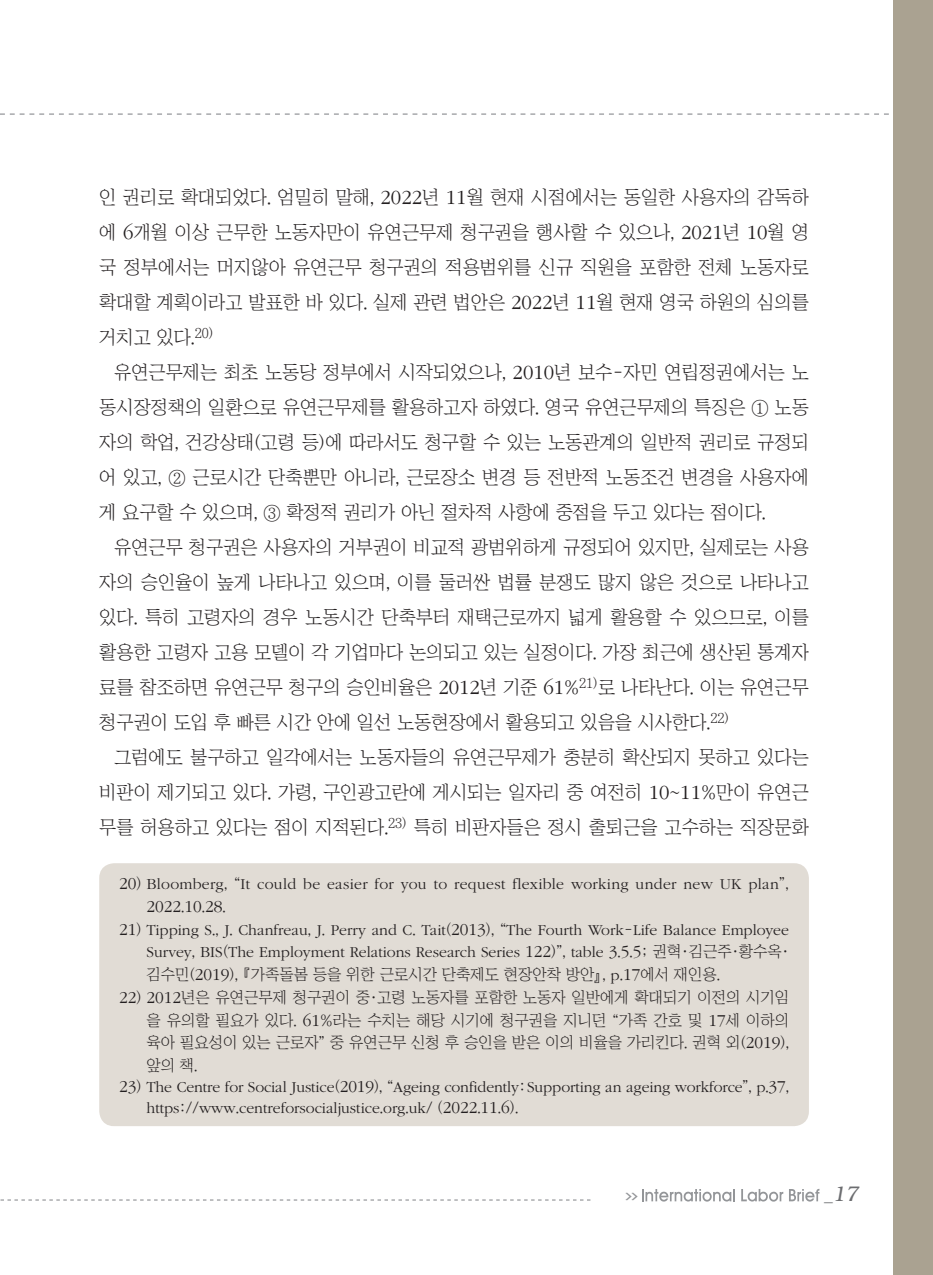
<style>
.page{position:relative;width:933px;height:1275px;background:#fff}
.page>*{position:absolute;margin:0;border:0;box-sizing:border-box;transform-origin:0 0}
.t1{font:italic 300 21px "Bookman";color:#6c6d70}
.본문{font:18.9px/35px "Chosunilbo NM";color:#231f20;text-align:justify}
.각주{font:300 17.32px "ITC Garamond Std";color:#231f20}
.각주-2{font:300 15.75px/22.8px "ITC Garamond Std";color:#231f20;text-align:justify}
.각주-3{font:15.75px/22.8px "Chosunilbo NM";color:#231f20;text-align:justify}
.각주-4{font:300 15.75px "ITC Garamond Std";letter-spacing:.02em;color:#231f20}
.t2{font:700 7.88px "Ko Pub Dotum";color:#939598;scale:2 1}
.s1{font-family:"ITC Garamond Std";font-weight:300;font-size:20.82px}
.s2{font-size:17.32px}
.s3{font-family:"Chosunilbo NM";font-weight:400}
.s4{font-family:"Chosunilbo NM";font-weight:400;font-size:15.75px}
.s5{font-family:"ITC Garamond Std";font-weight:300;font-size:17.32px}
.s6{font-family:"Helvetica";font-weight:400;font-style:normal;font-size:17.5px}
</style>
<div class="page">
<svg style="left:0;top:113px;width:889px;height:2px"></svg>
<div style="left:893px;top:0;width:40px;height:1275px;background:#aaa291"></div>
<svg style="left:0;top:1199px;width:590px;height:1px"></svg>
<svg style="left:642px;top:1189px;width:93px;height:13px"></svg>
<svg style="left:741px;top:1189px;width:42px;height:13px"></svg>
<svg style="left:789px;top:1189px;width:30px;height:12px"></svg>
<div style="left:99px;top:863px;width:710px;height:263px;background:#e1dcd5;border-radius:15px"></div>
<p class="본문" style="left:99px;top:179px;width:711px">인 권리로 확대되었다. 엄밀히 말해, <span class="s1">2022</span>년 <span class="s1">11</span>월 현재 시점에서는 동일한 사용자의 감독하 에 <span class="s1">6</span>개월 이상 근무한 노동자만이 유연근무제 청구권을 행사할 수 있으나, <span class="s1">2021</span>년 <span class="s1">10</span>월 영 국 정부에서는 머지않아 유연근무 청구권의 적용범위를 신규 직원을 포함한 전체 노동자로 확대할 계획이라고 발표한 바 있다. 실제 관련 법안은 <span class="s1">2022</span>년 <span class="s1">11</span>월 현재 영국 하원의 심의를 거치고 있다.<sup>20)</sup></p>
<p class="본문" style="left:99px;top:354px;width:711px;text-indent:15px">유연근무제는 최초 노동당 정부에서 시작되었으나, <span class="s1">2010</span>년 보수-자민 연립정권에서는 노 동시장정책의 일환으로 유연근무제를 활용하고자 하였다. 영국 유연근무제의 특징은 ① 노동 자의 학업, 건강상태(고령 등)에 따라서도 청구할 수 있는 노동관계의 일반적 권리로 규정되 어 있고, ② 근로시간 단축뿐만 아니라, 근로장소 변경 등 전반적 노동조건 변경을 사용자에 게 요구할 수 있으며, ③ 확정적 권리가 아닌 절차적 사항에 중점을 두고 있다는 점이다.</p>
<p class="본문" style="left:99px;top:529px;width:711px;text-indent:15px">유연근무 청구권은 사용자의 거부권이 비교적 광범위하게 규정되어 있지만, 실제로는 사용 자의 승인율이 높게 나타나고 있으며, 이를 둘러싼 법률 분쟁도 많지 않은 것으로 나타나고 있다. 특히 고령자의 경우 노동시간 단축부터 재택근로까지 넓게 활용할 수 있으므로, 이를 활용한 고령자 고용 모델이 각 기업마다 논의되고 있는 실정이다. 가장 최근에 생산된 통계자 료를 참조하면 유연근무 청구의 승인비율은 <span class="s1">2012</span>년 기준 <span class="s1">61</span>%<sup>21)</sup>로 나타난다. 이는 유연근무 청구권이 도입 후 빠른 시간 안에 일선 노동현장에서 활용되고 있음을 시사한다.<sup>22)</sup></p>
<p class="본문" style="left:99px;top:739px;width:711px;text-indent:15px">그럼에도 불구하고 일각에서는 노동자들의 유연근무제가 충분히 확산되지 못하고 있다는 비판이 제기되고 있다. 가령, 구인광고란에 게시되는 일자리 중 여전히 <span class="s1">10</span>~<span class="s1">11</span>%만이 유연근 무를 허용하고 있다는 점이 지적된다.<sup>23)</sup> 특히 비판자들은 정시 출퇴근을 고수하는 직장문화</p>
<p class="각주-4" style="left:119px;top:876px;width:671px"><span class="s2">20</span><span class="s3">)</span> Bloomberg<span class="s3">, “</span>It could be easier for you to request flexible working under new UK plan<span class="s3">”,</span></p>
<p class="각주" style="left:146px;top:897px;width:81px">2022<span class="s4">.</span>10<span class="s4">.</span>28<span class="s4">.</span></p>
<p class="각주-2" style="left:146px;top:918px;width:644px;text-indent:-27px"><span class="s2">21</span><span class="s3">)</span> Tipping S<span class="s3">.,</span> J<span class="s3">.</span> Chanfreau<span class="s3">,</span> J<span class="s3">.</span> Perry and C<span class="s3">.</span> Tait<span class="s3">(</span><span class="s2">2013</span><span class="s3">), “</span>The Fourth Work<span class="s3">-</span>Life Balance Employee Survey<span class="s3">,</span> BIS<span class="s3">(</span>The Employment Relations Research Series <span class="s2">122</span><span class="s3">)”,</span> table <span class="s2">3</span><span class="s3">.</span><span class="s2">5</span><span class="s3">.</span><span class="s2">5</span><span class="s3">; 권혁·김근주·황수옥· 김수민(</span><span class="s2">2019</span><span class="s3">), 『가족돌봄 등을 위한 근로시간 단축제도 현장안착 방안』,</span> p<span class="s3">.</span><span class="s2">17</span><span class="s3">에서 재인용.</span></p>
<p class="각주-3" style="left:146px;top:986px;width:644px;text-indent:-27px"><span class="s5">22</span>) <span class="s5">2012</span>년은 유연근무제 청구권이 중·고령 노동자를 포함한 노동자 일반에게 확대되기 이전의 시기임 을 유의할 필요가 있다. <span class="s5">61</span>%라는 수치는 해당 시기에 청구권을 지니던 “가족 간호 및 <span class="s5">17</span>세 이하의 육아 필요성이 있는 근로자” 중 유연근무 신청 후 승인을 받은 이의 비율을 가리킨다. 권혁 외(<span class="s5">2019</span>), 앞의 책.</p>
<p class="각주-2" style="left:146px;top:1077px;width:644px;line-height:21px;text-indent:-27px"><span class="s2">23</span><span class="s3">)</span> The Centre for Social Justice<span class="s3">(</span><span class="s2">2019</span><span class="s3">), “</span>Ageing confidently<span class="s3">:</span> Supporting an ageing workforce<span class="s3">”,</span> p<span class="s3">.</span><span class="s2">37</span><span class="s3">, </span>https<span class="s3">://</span>www<span class="s3">.</span>centreforsocialjustice<span class="s3">.</span>org<span class="s3">.</span>uk<span class="s3">/ (</span><span class="s2">2022</span><span class="s3">.</span><span class="s2">11</span><span class="s3">.</span><span class="s2">6</span><span class="s3">).</span></p>
<p class="t2" style="left:625px;top:1192px;width:8px">&gt;&gt;</p>
<p class="t1" style="left:824px;top:1182px;width:36px"><span class="s6">_</span>17</p>
</div>
